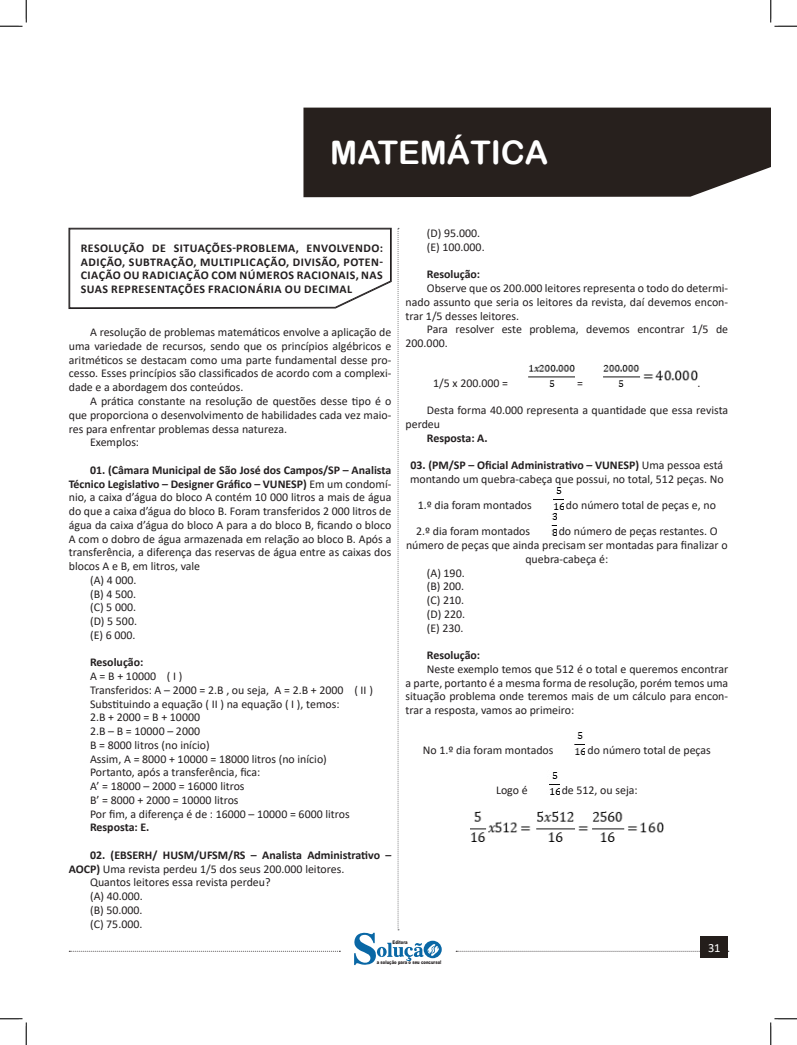
<style>
.page{position:relative;width:797px;height:1045px;background:#fff}
.page>*{position:absolute;margin:0;border:0;box-sizing:border-box;transform-origin:0 0}
.t1{font:32.5px "Arial Rounded MT Bold";color:#fff}
.t2{font:12.5px "Calibri";color:#fff}
.t3{font:11.88px/13.8px "Calibri";color:#231f20;text-align:justify}
.CAIXINHAS{font:700 11.88px/13.8px "Calibri";color:#231f20;text-align:justify}
.t4{font:900 5px "Arial";color:#231f20;scale:.76 1}
.s1{font-weight:700}
.s2{font-weight:400}
</style>
<div class="page">
<svg style="left:456px;top:951px;width:273px;height:1px"></svg>
<div style="left:700px;top:936px;width:28px;height:22px;background:#241e1b"></div>
<div style="left:303px;top:108px;width:467px;height:89px;background:#27201d"></div>
<svg style="left:69px;top:228px;width:373px;height:737px"></svg>
<img style="left:528px;top:364px;width:46px;height:23px">
<img style="left:603px;top:364px;width:94px;height:23px">
<img style="left:553px;top:487px;width:10px;height:22px">
<img style="left:551px;top:513px;width:5px;height:22px">
<img style="left:574px;top:732px;width:11px;height:22px">
<img style="left:549px;top:772px;width:10px;height:22px">
<img style="left:470px;top:811px;width:193px;height:30px">
<svg style="left:0;top:0;width:27px;height:27px"></svg>
<svg style="left:0;top:1018px;width:27px;height:27px"></svg>
<svg style="left:770px;top:0;width:27px;height:27px"></svg>
<svg style="left:770px;top:1018px;width:27px;height:27px"></svg>
<h1 class="t1" style="left:330px;top:133px;width:219px">MATEMÁTICA</h1>
<p class="CAIXINHAS" style="left:81px;top:241px;width:304px">RESOLUÇÃO DE SITUAÇÕES-PROBLEMA, ENVOLVENDO:<br>ADIÇÃO, SUBTRAÇÃO, MULTIPLICAÇÃO, DIVISÃO, POTEN-CIAÇÃO OU RADICIAÇÃO COM NÚMEROS RACIONAIS, NAS SUAS REPRESENTAÇÕES FRACIONÁRIA OU DECIMAL</p>
<p class="t3" style="left:69px;top:325px;width:324px;text-indent:21px">A resolução de problemas matemáticos envolve a aplicação de uma variedade de recursos, sendo que os princípios algébricos e aritméticos se destacam como uma parte fundamental desse pro&shy;cesso. Esses princípios são classificados de acordo com a complexi&shy;dade e a abordagem dos conteúdos.</p>
<p class="t3" style="left:69px;top:394px;width:324px;text-indent:21px">A prática constante na resolução de questões desse tipo é o que proporciona o desenvolvimento de habilidades cada vez maio&shy;res para enfrentar problemas dessa natureza.</p>
<p class="t3" style="left:90px;top:435px;width:51px">Exemplos:</p>
<p class="t3" style="left:69px;top:462px;width:324px;text-indent:21px"><span class="s1">01. (Câmara Municipal de São José dos Campos/SP – Analista Técnico Legislativo – Designer Gráfico – VUNESP)</span> Em um condomí&shy;nio, a caixa d’água do bloco A contém 10 000 litros a mais de água do que a caixa d’água do bloco B. Foram transferidos 2 000 litros de água da caixa d’água do bloco A para a do bloco B, ficando o bloco A com o dobro de água armazenada em relação ao bloco B. Após a transferência, a diferença das reservas de água entre as caixas dos blocos A e B, em litros, vale</p>
<p class="t3" style="left:90px;top:572px;width:48px">(A) 4 000.</p>
<p class="t3" style="left:90px;top:586px;width:48px">(B) 4 500.</p>
<p class="t3" style="left:90px;top:600px;width:47px">(C) 5 000.</p>
<p class="t3" style="left:90px;top:614px;width:48px">(D) 5 500.</p>
<p class="t3" style="left:90px;top:627px;width:47px">(E) 6 000.</p>
<p class="CAIXINHAS" style="left:90px;top:655px;width:55px">Resolução:</p>
<p class="t3" style="left:90px;top:669px;width:94px">A = B + 10000 ( I )</p>
<p class="t3" style="left:90px;top:682px;width:284px">Transferidos: A – 2000 = 2.B , ou seja, A = 2.B + 2000 ( II )</p>
<p class="t3" style="left:90px;top:696px;width:251px">Substituindo a equação ( II ) na equação ( I ), temos:</p>
<p class="t3" style="left:90px;top:710px;width:111px">2.B + 2000 = B + 10000</p>
<p class="t3" style="left:90px;top:724px;width:111px">2.B – B = 10000 – 2000</p>
<p class="t3" style="left:90px;top:737px;width:121px">B = 8000 litros (no início)</p>
<p class="t3" style="left:90px;top:751px;width:238px">Assim, A = 8000 + 10000 = 18000 litros (no início)</p>
<p class="t3" style="left:90px;top:765px;width:172px">Portanto, após a transferência, fica:</p>
<p class="t3" style="left:90px;top:779px;width:156px">A’ = 18000 – 2000 = 16000 litros</p>
<p class="t3" style="left:90px;top:792px;width:150px">B’ = 8000 + 2000 = 10000 litros</p>
<p class="t3" style="left:90px;top:806px;width:261px">Por fim, a diferença é de : 16000 – 10000 = 6000 litros</p>
<p class="CAIXINHAS" style="left:90px;top:820px;width:61px">Resposta: E.</p>
<p class="CAIXINHAS" style="left:69px;top:848px;width:324px;text-indent:21px">02. (EBSERH/ HUSM/UFSM/RS – Analista Administrativo –<br>AOCP) <span class="s2">Uma revista perdeu 1/5 dos seus 200.000 leitores.</span></p>
<p class="t3" style="left:90px;top:875px;width:182px">Quantos leitores essa revista perdeu?</p>
<p class="t3" style="left:90px;top:889px;width:54px">(A) 40.000.</p>
<p class="t3" style="left:90px;top:902px;width:54px">(B) 50.000.</p>
<p class="t3" style="left:90px;top:916px;width:54px">(C) 75.000.</p>
<p class="t3" style="left:427px;top:226px;width:55px">(D) 95.000.</p>
<p class="t3" style="left:427px;top:240px;width:59px">(E) 100.000.</p>
<p class="CAIXINHAS" style="left:427px;top:267px;width:55px">Resolução:</p>
<p class="t3" style="left:405px;top:281px;width:324px;text-indent:21px">Observe que os 200.000 leitores representa o todo do determi&shy;nado assunto que seria os leitores da revista, daí devemos encon&shy;trar 1/5 desses leitores.</p>
<p class="t3" style="left:405px;top:322px;width:324px;text-indent:21px">Para resolver este problema, devemos encontrar 1/5 de<br>200.000.</p>
<p class="t3" style="left:433px;top:376px;width:76px">1/5 x 200.000 =</p>
<p class="t3" style="left:577px;top:376px;width:7px">=</p>
<p class="t3" style="left:697px;top:376px;width:4px">.</p>
<p class="t3" style="left:405px;top:403px;width:324px;text-indent:21px">Desta forma 40.000 representa a quantidade que essa revista perdeu</p>
<p class="CAIXINHAS" style="left:427px;top:431px;width:62px">Resposta: A.</p>
<p class="t3" style="left:410px;top:458px;width:315px"><span class="s1">03. (PM/SP – Oficial Administrativo – VUNESP)</span> Uma pessoa está montando um quebra-cabeça que possui, no total, 512 peças. No</p>
<p class="t3" style="left:418px;top:498px;width:115px">1.º dia foram montados</p>
<p class="t3" style="left:566px;top:498px;width:151px">do número total de peças e, no</p>
<p class="t3" style="left:416px;top:524px;width:115px">2.º dia foram montados</p>
<p class="t3" style="left:558px;top:524px;width:160px">do número de peças restantes. O</p>
<p class="t3" style="left:406px;top:538px;width:323px">número de peças que ainda precisam ser montadas para finalizar o</p>
<p class="t3" style="left:525px;top:552px;width:84px">quebra-cabeça é:</p>
<p class="t3" style="left:427px;top:565px;width:39px">(A) 190.</p>
<p class="t3" style="left:427px;top:579px;width:39px">(B) 200.</p>
<p class="t3" style="left:427px;top:593px;width:39px">(C) 210.</p>
<p class="t3" style="left:427px;top:607px;width:40px">(D) 220.</p>
<p class="t3" style="left:427px;top:620px;width:38px">(E) 230.</p>
<p class="CAIXINHAS" style="left:427px;top:648px;width:55px">Resolução:</p>
<p class="t3" style="left:405px;top:662px;width:324px;text-indent:21px">Neste exemplo temos que 512 é o total e queremos encontrar a parte, portanto é a mesma forma de resolução, porém temos uma situação problema onde teremos mais de um cálculo para encon&shy;trar a resposta, vamos ao primeiro:</p>
<p class="t3" style="left:423px;top:743px;width:132px">No 1.º dia foram montados</p>
<p class="t3" style="left:587px;top:743px;width:125px">do número total de peças</p>
<p class="t3" style="left:496px;top:783px;width:33px">Logo é</p>
<p class="t3" style="left:561px;top:783px;width:77px">de 512, ou seja:</p>
<p class="t4" style="left:392px;top:939px;width:21px">Editora</p>
<p class="t4" style="left:377px;top:959px;width:86px">a solução para o seu concurso!</p>
<p class="t2" style="left:708px;top:939px;width:14px">31</p>
</div>
